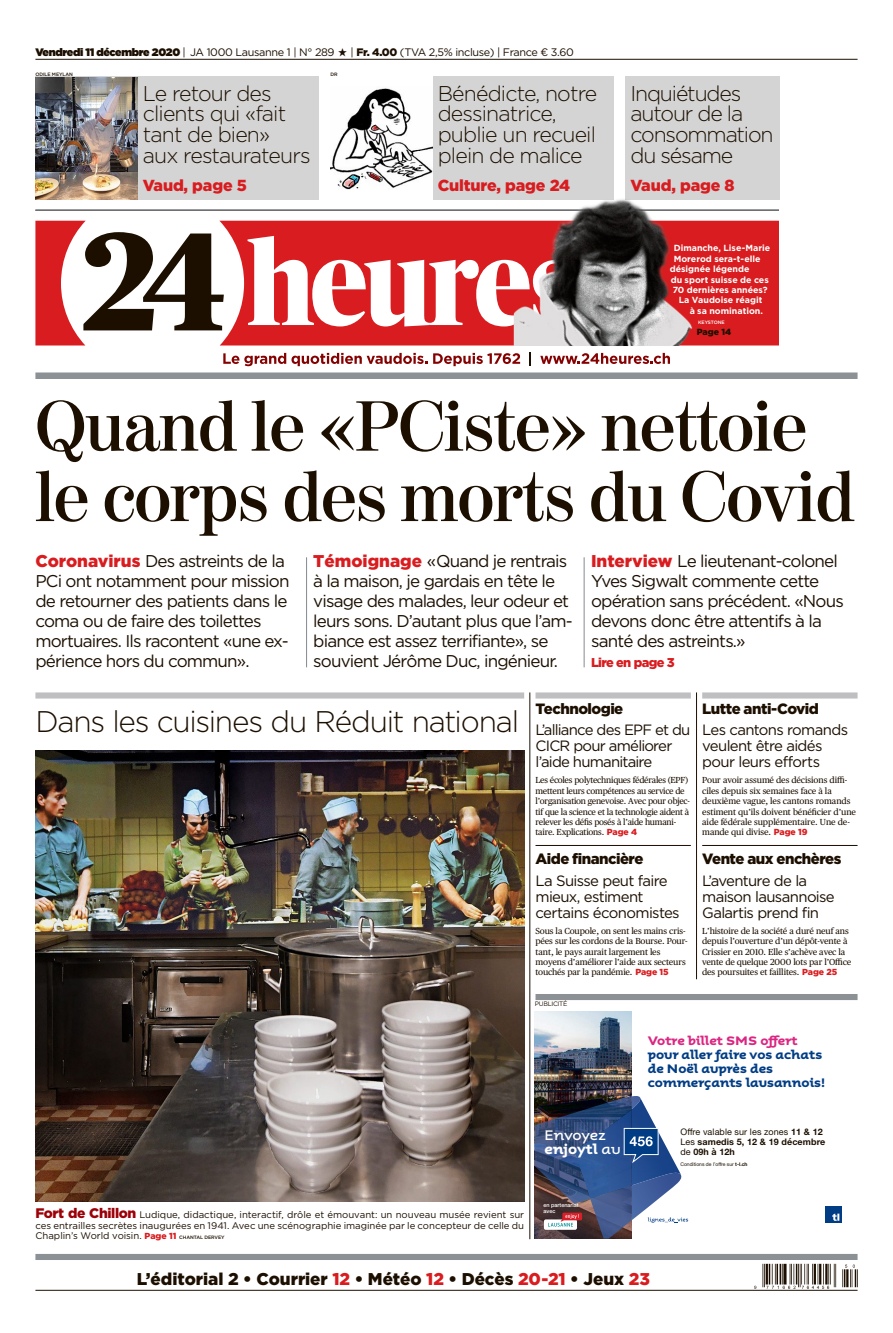
<style>
.page{position:relative;width:893px;height:1333px;background:#fff}
.page>*{position:absolute;margin:0;border:0;box-sizing:border-box;transform-origin:0 0}
.t1{font:70.3px/70.3px "Moderno FB Semi Bold OV CNFJYB";letter-spacing:-.015em;color:#1c0f00}
.t2{font:29.8px "Gotham Light OV CNFJXY";letter-spacing:-.045em;color:#1c0f00}
.t3{font:21.3px/20.8px "Gotham Light OV CNFJXY";letter-spacing:-.04em;color:#1c0f00}
.t4{font:17px/20.1px "Gotham Book OV CNFJXV";letter-spacing:-.05em;color:#1c0f00}
.t5{font:17px "Gotham Black OV CNFJXX";color:#1c0f00}
.t6{font:16px "Gotham Black OV CNFJXX";letter-spacing:-.01em;color:#d91c1f}
.t7{font:14.9px/16px "Gotham Book OV CNFJXV";letter-spacing:-.045em;color:#1c0f00}
.t8{font:14.9px "Gotham Black OV CNFJXX";letter-spacing:-.035em;color:#1c0f00}
.t9{font:700 14.6px/14.6px "Aspect 2";letter-spacing:-.015em;color:#fff}
.t10{font:800 13px/14px "Aspect 2";color:#003d85}
.t11{font:800 13px "Aspect 2";color:#db2682}
.t12{font:12.8px "Gotham Black OV CNFJXX";letter-spacing:-.05em;color:#d91c1f}
.t13{font:10.9px "Gotham Book OV CNFJXV";letter-spacing:-.03em;color:#1c0f00}
.t14{font:9.6px/10.4px "Gotham Book OV CNFJXV";color:#1c0f00;text-align:justify}
.t15{font:700 9px/10px "Helvetica Neue";letter-spacing:.01em;color:#1c0f00}
.t16{font:8.9px "Gotham Bold OV CNFJYC";color:#fff}
.t17{font:8.9px "Gotham Black OV CNFJXX";letter-spacing:-.005em;color:#1c0f00}
.t18{font:8.7px/10.4px "Publico Text Roman OV CNFJYA";letter-spacing:-.015em;color:#1c0f00}
.t19{font:6.4px "Gotham Book OV CNFJXV";letter-spacing:-.04em;color:#1c0f00}
.t20{font:500 5.5px/6px "Helvetica Neue";color:#fff}
.t21{font:5px "Helvetica Neue";color:#1c0f00}
.t22{font:4.8px "Gotham Medium OV CNFJXZ";letter-spacing:-.015em;color:#1c0f00}
.t23{font:4.8px "Gotham Medium OV CNFJXZ";letter-spacing:-.015em;color:#fff}
.s1{font-family:"Gotham Ultra OV CNFJXU"}
.s2{font-family:"PI98 U OV CNFJXW"}
.s3{font-family:"Gotham Black OV CNFJXX"}
.s4{font-family:"Gotham Black OV CNFJXX";color:#d91c1f}
.s5{font-weight:800}
.s6{font-weight:400}
.s7{font-weight:700}
.s8{font-family:"Gotham Black OV CNFJXX";font-size:13.9px;color:#9c0008}
.s9{font-family:"Gotham Black OV CNFJXX";font-size:8.7px;color:#d91c1f}
.s10{font-family:"Gotham Medium OV CNFJXZ";font-size:4.8px}
.s11{color:#d91c1f}
</style>
<div class="page">
<svg style="left:224px;top:221px;width:555px;height:124px;background:#db2c2e"></svg>
<svg style="left:248px;top:236px;width:266px;height:90px"></svg>
<svg style="left:35px;top:221px;width:189px;height:124px"></svg>
<svg style="left:223px;top:353px;width:204px;height:13px"></svg>
<svg style="left:433px;top:353px;width:87px;height:13px"></svg>
<svg style="left:529px;top:352px;width:2px;height:14px"></svg>
<svg style="left:540px;top:353px;width:130px;height:11px"></svg>
<div style="left:35px;top:372px;width:822px;height:7px;background:#8c9196"></div>
<hr style="left:35px;top:210px;width:822px;height:1px;background:#1c0f00">
<hr style="left:35px;top:59px;width:822px;height:1px;background:#1c0f00">
<hr style="left:35px;top:209px;width:783px;height:1px;background:#8c9196">
<div style="left:779px;top:76px;width:114px;height:295px;background:#fff"></div>
<hr style="left:35px;top:1289px;width:822px;height:1px;background:#1c0f00">
<div style="left:35px;top:1253px;width:822px;height:6px;background:#8c9196"></div>
<img style="left:754px;top:1263px;width:103px;height:25px">
<div style="left:625px;top:76px;width:154px;height:123px;background:#d4d4d4"></div>
<div style="left:330px;top:76px;width:284px;height:123px;background:#d4d4d4"></div>
<div style="left:330px;top:76px;width:102px;height:123px;background:#fff"></div>
<img style="left:330px;top:88px;width:102px;height:102px">
<div style="left:35px;top:76px;width:284px;height:123px;background:#d4d4d4"></div>
<img style="left:35px;top:78px;width:102px;height:121px">
<div style="left:702px;top:692px;width:155px;height:6px;background:#bfbfc2"></div>
<hr style="left:702px;top:845px;width:155px;height:1px;background:#1c0f00">
<hr style="left:530px;top:692px;width:1px;height:547px;background:#1c0f00">
<div style="left:35px;top:692px;width:489px;height:6px;background:#bfbfc2"></div>
<img style="left:35px;top:750px;width:489px;height:451px">
<hr style="left:584px;top:557px;width:1px;height:110px;background:#8c9196">
<hr style="left:306px;top:557px;width:1px;height:110px;background:#8c9196">
<div style="left:535px;top:993px;width:322px;height:7px;background:#8c9196"></div>
<div style="left:535px;top:692px;width:156px;height:6px;background:#bfbfc2"></div>
<hr style="left:535px;top:845px;width:156px;height:1px;background:#1c0f00">
<hr style="left:696px;top:692px;width:1px;height:287px;background:#1c0f00">
<img style="left:514px;top:199px;width:183px;height:147px">
<img style="left:534px;top:1011px;width:97px;height:227px">
<img style="left:534px;top:1096px;width:97px;height:107px">
<img style="left:590px;top:1198px;width:41px;height:40px">
<img style="left:631px;top:1097px;width:49px;height:75px">
<img style="left:574px;top:1109px;width:57px;height:89px">
<div style="left:825px;top:1206px;width:16px;height:16px;background:#003d85"></div>
<svg style="left:832px;top:1213px;width:7px;height:7px"></svg>
<svg style="left:631px;top:1172px;width:57px;height:50px"></svg>
<svg style="left:624px;top:1127px;width:35px;height:36px"></svg>
<svg style="left:544px;top:1219px;width:33px;height:10px"></svg>
<svg style="left:548px;top:1212px;width:34px;height:14px"></svg>
<p class="t13" style="left:35px;top:46px;width:540px"><span class="s1">Vendredi 11 décembre 2020</span> | JA 1000 Lausanne 1 | N° 289 <span class="s2">V</span> | <span class="s3">Fr. 4.00</span> (TVA 2,5% incluse) | France ¤ 3.60</p>
<p class="t22" style="left:35px;top:71px;width:39px">ODILE MEYLAN</p>
<h3 class="t3" style="left:143px;top:83px;width:169px">Le retour des clients qui «fait tant de bien» aux restaurateurs</h3>
<h3 class="t6" style="left:143px;top:176px;width:106px">Vaud, page 5</h3>
<p class="t22" style="left:330px;top:71px;width:9px">DR</p>
<h3 class="t3" style="left:438px;top:83px;width:161px">Bénédicte, notre dessinatrice, publie un recueil plein de malice</h3>
<h3 class="t6" style="left:438px;top:176px;width:134px">Culture, page 24</h3>
<h3 class="t3" style="left:630px;top:83px;width:145px">Inquiétudes autour de la consommation du sésame</h3>
<h3 class="t6" style="left:630px;top:176px;width:106px">Vaud, page 8</h3>
<p class="t16" style="left:674px;top:243px;width:98px">Dimanche, Lise-Marie</p>
<p class="t16" style="left:674px;top:253px;width:88px">Morerod sera-t-elle</p>
<p class="t16" style="left:670px;top:264px;width:81px">désignée légende</p>
<p class="t16" style="left:671px;top:274px;width:100px">du sport suisse de ces</p>
<p class="t16" style="left:673px;top:285px;width:96px">70 dernières années?</p>
<p class="t16" style="left:679px;top:295px;width:85px">La Vaudoise réagit</p>
<p class="t16" style="left:690px;top:305px;width:75px">à sa nomination.</p>
<p class="t23" style="left:698px;top:320px;width:28px">KEYSTONE</p>
<p class="t17" style="left:697px;top:326px;width:36px">Page 14</p>
<h1 class="t1" style="left:35px;top:386px;width:821px">Quand le «PCiste» nettoie le corps des morts du Covid</h1>
<h3 class="t4" style="left:35px;top:550px;width:256px"><span class="s4">Coronavirus</span> Des astreints de la<br>PCi ont notamment pour mission de retourner des patients dans le coma ou de faire des toilettes mortuaires. Ils racontent «une ex&shy;périence hors du commun».</h3>
<h3 class="t4" style="left:313px;top:550px;width:261px"><span class="s4">Témoignage</span> «Quand je rentrais à la maison, je gardais en tête le visage des malades, leur odeur et leurs sons. D’autant plus que l’am&shy;biance est assez terrifiante», se souvient Jérôme Duc, ingénieur.</h3>
<h3 class="t4" style="left:591px;top:550px;width:254px"><span class="s4">Interview</span> Le lieutenant-colonel<br>Yves Sigwalt commente cette opération sans précédent. «Nous devons donc être attentifs à la santé des astreints.»</h3>
<h3 class="t12" style="left:591px;top:655px;width:85px">Lire en page 3</h3>
<h2 class="t2" style="left:35px;top:704px;width:485px">Dans les cuisines du Réduit national</h2>
<h3 class="t8" style="left:535px;top:699px;width:89px">Technologie</h3>
<h3 class="t7" style="left:535px;top:722px;width:156px">L’alliance des EPF et du<br>CICR pour améliorer l’aide humanitaire</h3>
<p class="t18" style="left:535px;top:775px;width:156px">Les écoles polytechniques fédérales (EPF) mettent leurs compétences au service de l’organisation genevoise. Avec pour objec&shy;tif que la science et la technologie aident à relever les défis posés à l’aide humani&shy;taire. Explications. <span class="s4">Page 4</span></p>
<h3 class="t8" style="left:535px;top:850px;width:109px">Aide financière</h3>
<h3 class="t7" style="left:535px;top:872px;width:146px">La Suisse peut faire mieux, estiment certains économistes</h3>
<p class="t18" style="left:535px;top:925px;width:154px">Sous la Coupole, on sent les mains cris&shy;pées sur les cordons de la Bourse. Pour&shy;tant, le pays aurait largement les moyens d’améliorer l’aide aux secteurs touchés par la pandémie. <span class="s4">Page 15</span></p>
<p class="t19" style="left:535px;top:1000px;width:34px">PUBLICITÉ</p>
<h3 class="t8" style="left:702px;top:699px;width:118px">Lutte anti-Covid</h3>
<h3 class="t7" style="left:702px;top:722px;width:148px">Les cantons romands veulent être aidés pour leurs efforts</h3>
<p class="t18" style="left:702px;top:775px;width:155px">Pour avoir assumé des décisions diffi&shy;ciles depuis six semaines face à la deuxième vague, les cantons romands estiment qu’ils doivent bénéficier d’une aide fédérale supplémentaire. Une de&shy;mande qui divise. <span class="s4">Page 19</span></p>
<h3 class="t8" style="left:702px;top:850px;width:141px">Vente aux enchères</h3>
<h3 class="t7" style="left:702px;top:872px;width:134px">L’aventure de la maison lausannoise<br>Galartis prend fin</h3>
<p class="t18" style="left:702px;top:925px;width:151px">L’histoire de la société a duré neuf ans depuis l’ouverture d’un dépôt-vente à Crissier en 2010. Elle s’achève avec la vente de quelque 2000 lots par l’Office des poursuites et faillites. <span class="s4">Page 25</span></p>
<h3 class="t9" style="left:545px;top:1127px;width:77px">Envoyez <span class="s5">enjoytl</span> au</h3>
<h3 class="t11" style="left:648px;top:1031px;width:151px">Votre billet SMS offert</h3>
<h3 class="t10" style="left:648px;top:1047px;width:179px">pour aller faire vos achats de Noël auprès des commerçants lausannois!</h3>
<p class="t15" style="left:680px;top:1127px;width:146px"><span class="s6">Offre valable sur les zones</span> 11 &amp; 12<br><span class="s6">Les</span> samedis 5, 12 &amp; 19 décembre <span class="s6">de</span> 09h à 12h</p>
<p class="t21" style="left:680px;top:1160px;width:69px">Conditions de l’offre sur <span class="s7">t-l.ch</span></p>
<p class="t14" style="left:35px;top:1209px;width:490px"><span class="s8">Fort de Chillon</span> Ludique, didactique, interactif, drôle et émouvant: un nouveau musée revient sur ces entrailles secrètes inaugurées en 1941. Avec une scénographie imaginée par le concepteur de celle du Chaplin’s World voisin. <span class="s9">Page 11</span> <span class="s10">CHANTAL DERVEY</span></p>
<p class="t20" style="left:543px;top:1201px;width:37px">en partenariat avec</p>
<h3 class="t5" style="left:137px;top:1268px;width:515px">L’éditorial 2 • Courrier <span class="s11">12</span> • Météo <span class="s11">12</span> • Décès <span class="s11">20-21</span> • Jeux <span class="s11">23</span></h3>
</div>
